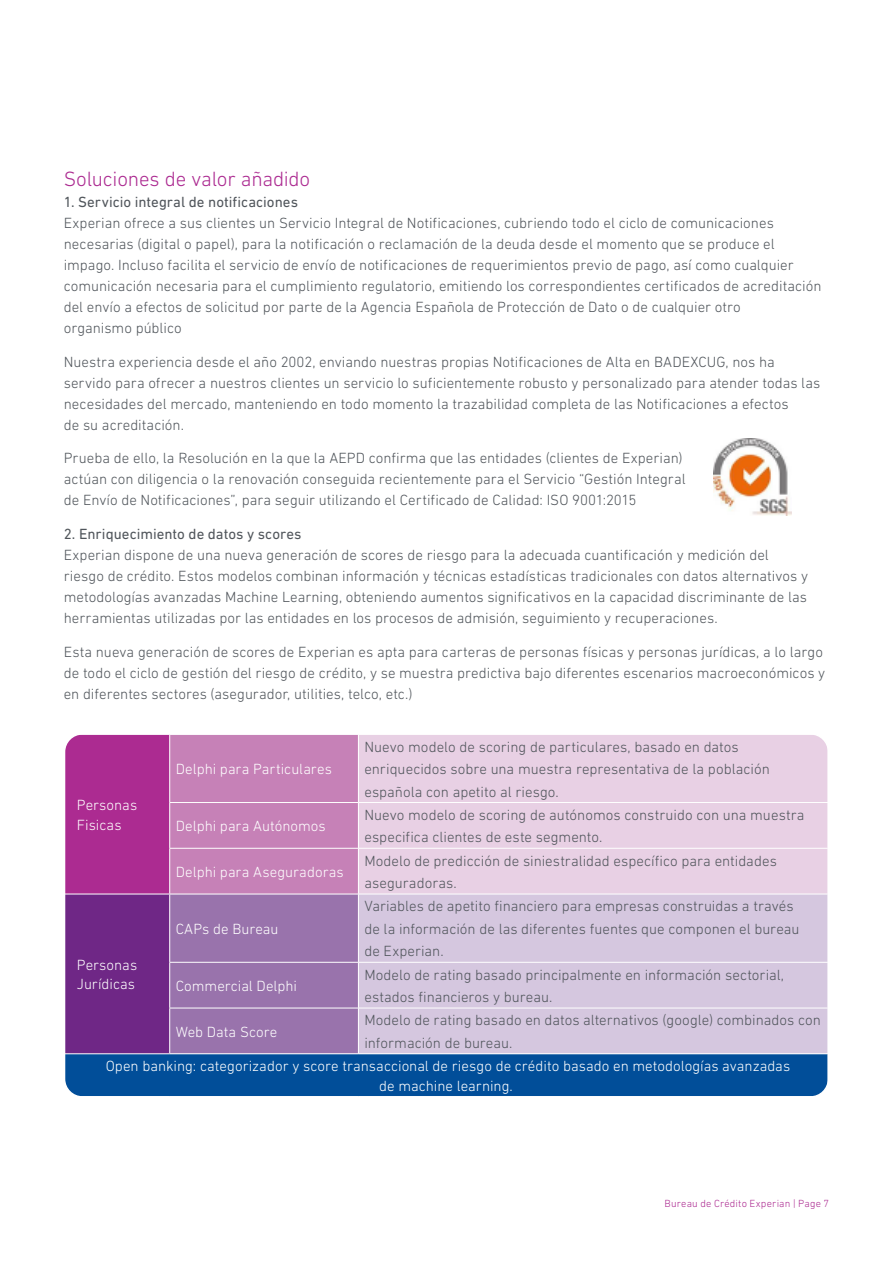
<style>
.page{position:relative;width:893px;height:1263px;background:#fff}
.page>*{position:absolute;margin:0;border:0;box-sizing:border-box;transform-origin:0 0}
.Headline_14_16{font:300 21px "DIN Next W1 G";letter-spacing:-.01em;color:#ac2b91}
.Body_text_10_14{font:300 15px/21px "DIN Next W1 G";color:#50555b}
.t1{font:300 15px/19.5px "DIN Next W1 G";color:#fff}
.t2{font:300 10.5px "DIN Next W1 G";letter-spacing:.02em;color:#ac2b91}
.s1{font-weight:400}
</style>
<div class="page">
<div style="left:65px;top:734px;width:105px;height:160px;background:#ac2b91"></div>
<div style="left:359px;top:736px;width:467px;height:158px;background:#e8d0e4"></div>
<div style="left:65px;top:894px;width:105px;height:160px;background:#6f2786"></div>
<svg style="left:170px;top:736px;width:188px;height:317px;background:#b07ab2"></svg>
<div style="left:359px;top:895px;width:467px;height:158px;background:#d5c7df"></div>
<div style="left:65px;top:1054px;width:763px;height:42px;background:#014e99"></div>
<hr style="left:65px;top:734px;width:105px;height:1px;background:#fff">
<hr style="left:65px;top:735px;width:1px;height:67px;background:#fff">
<hr style="left:169px;top:735px;width:1px;height:67px;background:#fff">
<hr style="left:169px;top:802px;width:189px;height:1px;background:#fff">
<hr style="left:169px;top:803px;width:1px;height:45px;background:#fff">
<hr style="left:358px;top:802px;width:470px;height:1px;background:#fff">
<hr style="left:169px;top:848px;width:189px;height:1px;background:#fff">
<hr style="left:169px;top:849px;width:1px;height:45px;background:#fff">
<hr style="left:358px;top:848px;width:470px;height:1px;background:#fff">
<hr style="left:65px;top:894px;width:105px;height:1px;background:#fff">
<hr style="left:170px;top:894px;width:188px;height:1px;background:#fff">
<hr style="left:169px;top:894px;width:1px;height:68px;background:#fff">
<hr style="left:169px;top:962px;width:189px;height:1px;background:#fff">
<hr style="left:169px;top:963px;width:1px;height:45px;background:#fff">
<hr style="left:358px;top:962px;width:470px;height:1px;background:#fff">
<hr style="left:169px;top:1008px;width:189px;height:1px;background:#fff">
<hr style="left:169px;top:1008px;width:1px;height:45px;background:#fff">
<hr style="left:358px;top:1008px;width:470px;height:1px;background:#fff">
<hr style="left:65px;top:1053px;width:105px;height:1px;background:#fff">
<hr style="left:65px;top:1054px;width:1px;height:42px;background:#fff">
<div style="left:64px;top:733px;width:765px;height:365px;border:2px solid #fff;border-radius:18px"></div>
<img style="left:713px;top:439px;width:78px;height:76px">
<p class="Headline_14_16" style="left:64px;top:167px;width:248px">Soluciones de valor añadido</p>
<p class="Body_text_10_14" style="left:64px;top:191px;width:759px"><span class="s1">1. Servicio integral de notificaciones<br></span>Experian ofrece a sus clientes un Servicio Integral de Notificaciones, cubriendo todo el ciclo de comunicaciones necesarias (digital o papel), para la notificación o reclamación de la deuda desde el momento que se produce el impago. Incluso facilita el servicio de envío de notificaciones de requerimientos previo de pago, así como cualquier comunicación necesaria para el cumplimiento regulatorio, emitiendo los correspondientes certificados de acreditación del envío a efectos de solicitud por parte de la Agencia Española de Protección de Dato o de cualquier otro<br>organismo público</p>
<p class="Body_text_10_14" style="left:64px;top:351px;width:758px">Nuestra experiencia desde el año 2002, enviando nuestras propias Notificaciones de Alta en BADEXCUG, nos ha servido para ofrecer a nuestros clientes un servicio lo suficientemente robusto y personalizado para atender todas las necesidades del mercado, manteniendo en todo momento la trazabilidad completa de las Notificaciones a efectos<br>de su acreditación.</p>
<p class="Body_text_10_14" style="left:64px;top:448px;width:623px">Prueba de ello, la Resolución en la que la AEPD confirma que las entidades (clientes de Experian) actúan con diligencia o la renovación conseguida recientemente para el Servicio “Gestión Integral de Envío de Notificaciones”, para seguir utilizando el Certificado de Calidad: ISO 9001:2015</p>
<p class="Body_text_10_14" style="left:64px;top:523px;width:746px"><span class="s1">2. Enriquecimiento de datos y scores<br></span>Experian dispone de una nueva generación de scores de riesgo para la adecuada cuantificación y medición del riesgo de crédito. Estos modelos combinan información y técnicas estadísticas tradicionales con datos alternativos y metodologías avanzadas Machine Learning, obteniendo aumentos significativos en la capacidad discriminante de las herramientas utilizadas por las entidades en los procesos de admisión, seguimiento y recuperaciones.</p>
<p class="Body_text_10_14" style="left:64px;top:641px;width:763px">Esta nueva generación de scores de Experian es apta para carteras de personas físicas y personas jurídicas, a lo largo de todo el ciclo de gestión del riesgo de crédito, y se muestra predictiva bajo diferentes escenarios macroeconómicos y en diferentes sectores (asegurador, utilities, telco, etc.)</p>
<p class="t1" style="left:77px;top:795px;width:62px">Personas<br>Fisicas</p>
<p class="t1" style="left:176px;top:759px;width:158px">Delphi para Particulares</p>
<p class="Body_text_10_14" style="left:364px;top:735px;width:407px;line-height:22.5px">Nuevo modelo de scoring de particulares, basado en datos enriquecidos sobre una muestra representativa de la población española con apetito al riesgo.</p>
<p class="t1" style="left:176px;top:816px;width:152px">Delphi para Autónomos</p>
<p class="Body_text_10_14" style="left:364px;top:803px;width:442px;line-height:22.5px">Nuevo modelo de scoring de autónomos construido con una muestra especifica clientes de este segmento.</p>
<p class="t1" style="left:176px;top:862px;width:169px">Delphi para Aseguradoras</p>
<p class="Body_text_10_14" style="left:364px;top:849px;width:414px;line-height:22.5px">Modelo de predicción de siniestralidad específico para entidades aseguradoras.</p>
<p class="Body_text_10_14" style="left:364px;top:895px;width:437px;line-height:22.5px">Variables de apetito financiero para empresas construidas a través de la información de las diferentes fuentes que componen el bureau de Experian.</p>
<p class="t1" style="left:176px;top:919px;width:104px">CAPs de Bureau</p>
<p class="t1" style="left:77px;top:955px;width:62px">Personas<br>Jurídicas</p>
<p class="t1" style="left:176px;top:976px;width:123px">Commercial Delphi</p>
<p class="Body_text_10_14" style="left:364px;top:963px;width:421px;line-height:22.5px">Modelo de rating basado principalmente en información sectorial, estados financieros y bureau.</p>
<p class="t1" style="left:176px;top:1021px;width:103px">Web Data Score</p>
<p class="Body_text_10_14" style="left:364px;top:1009px;width:458px">Modelo de rating basado en datos alternativos (google) combinados con</p>
<p class="Body_text_10_14" style="left:364px;top:1032px;width:150px">información de bureau.</p>
<p class="t1" style="left:106px;top:1056px;width:686px">Open banking: categorizador y score transaccional de riesgo de crédito basado en metodologías avanzadas</p>
<p class="t1" style="left:379px;top:1075px;width:135px">de machine learning.</p>
<p class="t2" style="left:665px;top:1197px;width:166px">Bureau de Crédito Experian | Page 7</p>
</div>
